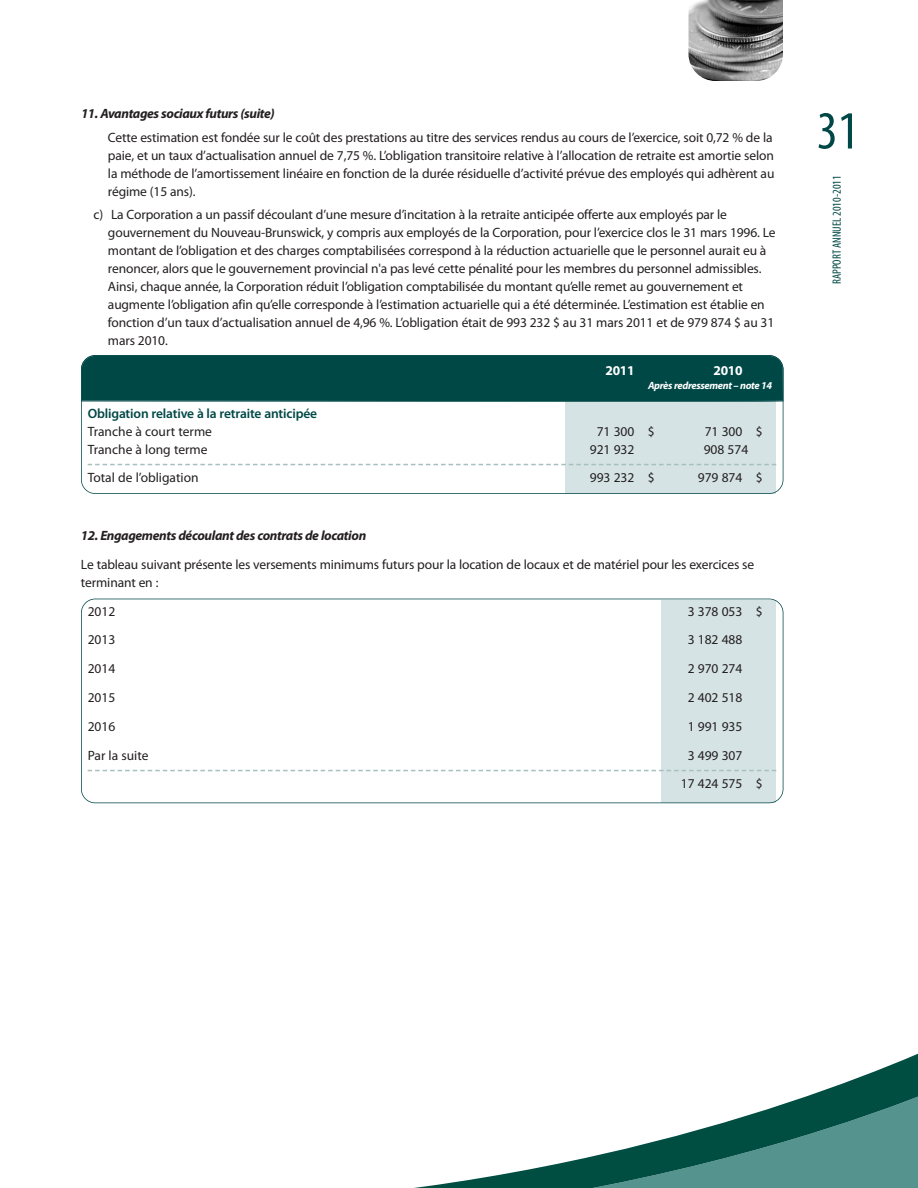
<style>
.page{position:relative;width:918px;height:1188px;background:#fff}
.page>*{position:absolute;margin:0;border:0;box-sizing:border-box;transform-origin:0 0}
.t1{font:condensed 54px "Myriad Pro";color:#004846}
.t2{font:13.5px/18px "Myriad Pro";letter-spacing:-.01em;color:#231f20}
.t3{font:italic 700 13.5px "Myriad Pro";letter-spacing:-.025em;color:#231f20}
.t4{font:600 13.5px "Myriad Pro";letter-spacing:-.01em;color:#004846}
.t5{font:700 13.5px "Myriad Pro";letter-spacing:-.03em;color:#fff}
.t6{font:condensed 12px "Myriad Pro";color:#004846}
.t7{font:italic 700 10.5px "Myriad Pro";letter-spacing:-.035em;color:#fff}
</style>
<div class="page">
<div style="left:566px;top:378px;width:210px;height:115px;background:#d6e3e4"></div>
<div style="left:81px;top:355px;width:702px;height:47px;background:#004846"></div>
<div style="left:81px;top:355px;width:702px;height:139px;border:2px solid #004846;border-radius:14px"></div>
<div style="left:662px;top:600px;width:114px;height:203px;background:#d6e3e4"></div>
<div style="left:81px;top:599px;width:702px;height:204px;border:2px solid #004846;border-radius:14px"></div>
<svg style="left:414px;top:1053px;width:504px;height:135px"></svg>
<svg style="left:484px;top:1089px;width:434px;height:99px"></svg>
<svg style="left:88px;top:464px;width:688px;height:1px"></svg>
<svg style="left:88px;top:770px;width:688px;height:1px"></svg>
<img style="left:688px;top:0;width:95px;height:81px">
<p class="t3" style="left:81px;top:109px;width:195px">11. Avantages sociaux futurs (suite)</p>
<p class="t2" style="left:108px;top:129px;width:668px">Cette estimation est fondée sur le coût des prestations au titre des services rendus au cours de l’exercice, soit 0,72 % de la paie, et un taux d’actualisation annuel de 7,75 %. L’obligation transitoire relative à l’allocation de retraite est amortie selon la méthode de l’amortissement linéaire en fonction de la durée résiduelle d’activité prévue des employés qui adhèrent au régime (15 ans).</p>
<p class="t2" style="left:108px;top:206px;width:669px;text-indent:-14px">c) La Corporation a un passif découlant d’une mesure d’incitation à la retraite anticipée offerte aux employés par le gouvernement du Nouveau-Brunswick, y compris aux employés de la Corporation, pour l’exercice clos le 31 mars 1996. Le montant de l’obligation et des charges comptabilisées correspond à la réduction actuarielle que le personnel aurait eu à renoncer, alors que le gouvernement provincial n'a pas levé cette pénalité pour les membres du personnel admissibles.<br>Ainsi, chaque année, la Corporation réduit l’obligation comptabilisée du montant qu’elle remet au gouvernement et augmente l’obligation afin qu’elle corresponde à l’estimation actuarielle qui a été déterminée. L’estimation est établie en fonction d’un taux d’actualisation annuel de 4,96 %. L’obligation était de 993 232 $ au 31 mars 2011 et de 979 874 $ au 31 mars 2010.</p>
<p class="t5" style="left:606px;top:366px;width:30px">2011</p>
<p class="t5" style="left:714px;top:366px;width:30px">2010</p>
<p class="t7" style="left:648px;top:381px;width:126px">Après redressement – note 14</p>
<p class="t4" style="left:88px;top:408px;width:231px">Obligation relative à la retraite anticipée</p>
<p class="t2" style="left:88px;top:423px;width:126px">Tranche à court terme</p>
<p class="t2" style="left:597px;top:423px;width:60px">71 300 $</p>
<p class="t2" style="left:705px;top:423px;width:60px">71 300 $</p>
<p class="t2" style="left:88px;top:441px;width:121px">Tranche à long terme</p>
<p class="t2" style="left:590px;top:441px;width:46px">921 932</p>
<p class="t2" style="left:704px;top:441px;width:46px">908 574</p>
<p class="t2" style="left:88px;top:470px;width:112px">Total de l’obligation</p>
<p class="t2" style="left:590px;top:470px;width:67px">993 232 $</p>
<p class="t2" style="left:698px;top:470px;width:67px">979 874 $</p>
<p class="t3" style="left:81px;top:530px;width:287px">12. Engagements découlant des contrats de location</p>
<p class="t2" style="left:81px;top:556px;width:675px">Le tableau suivant présente les versements minimums futurs pour la location de locaux et de matériel pour les exercices se terminant en :</p>
<p class="t2" style="left:88px;top:603px;width:29px">2012</p>
<p class="t2" style="left:688px;top:603px;width:77px">3 378 053 $</p>
<p class="t2" style="left:88px;top:632px;width:29px">2013</p>
<p class="t2" style="left:688px;top:632px;width:56px">3 182 488</p>
<p class="t2" style="left:88px;top:661px;width:29px">2014</p>
<p class="t2" style="left:688px;top:661px;width:56px">2 970 274</p>
<p class="t2" style="left:88px;top:689px;width:29px">2015</p>
<p class="t2" style="left:688px;top:689px;width:56px">2 402 518</p>
<p class="t2" style="left:88px;top:718px;width:29px">2016</p>
<p class="t2" style="left:688px;top:718px;width:56px">1 991 935</p>
<p class="t2" style="left:88px;top:747px;width:62px">Par la suite</p>
<p class="t2" style="left:681px;top:742px;width:84px;line-height:28.8px;text-indent:7px">3 499 307<br>17 424 575 $</p>
<h1 class="t1" style="left:817px;top:111px;width:43px">31</h1>
<p class="t6" style="left:832px;top:284px;width:110px;rotate:-90deg">RAPPORT ANNUEL 2010-2011</p>
</div>
